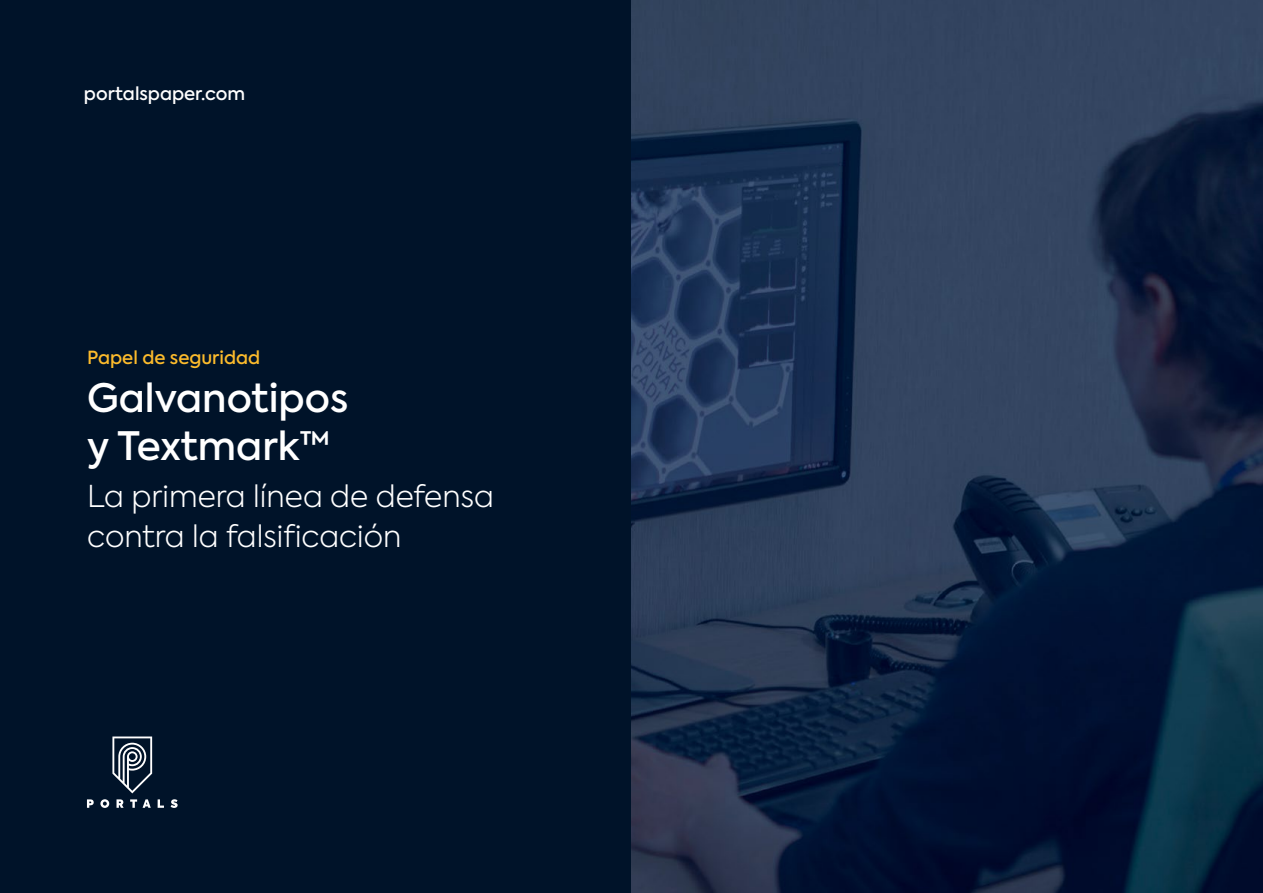
<style>
.page{position:relative;width:1263px;height:893px;background:#fff}
.page>*{position:absolute;margin:0;border:0;box-sizing:border-box;transform-origin:0 0}
.t1{font:500 39px "Axiforma";color:#fff}
.t2{font:300 30px/40.5px "Axiforma";color:#fff}
.t3{font:500 18px "Axiforma";color:#fcbb2c}
.t4{font:500 18px "Axiforma";color:#fff}
</style>
<div class="page">
<div style="left:0;top:0;width:631px;height:893px;background:#001329"></div>
<img style="left:631px;top:0;width:632px;height:893px">
<svg style="left:112px;top:736px;width:40px;height:57px"></svg>
<svg style="left:87px;top:799px;width:7px;height:9px"></svg>
<svg style="left:100px;top:799px;width:9px;height:9px"></svg>
<svg style="left:117px;top:799px;width:7px;height:9px"></svg>
<svg style="left:130px;top:799px;width:7px;height:9px"></svg>
<svg style="left:143px;top:799px;width:8px;height:9px"></svg>
<svg style="left:158px;top:799px;width:6px;height:9px"></svg>
<svg style="left:171px;top:799px;width:7px;height:9px"></svg>
<p class="t4" style="left:84px;top:82px;width:163px">portalspaper.com</p>
<p class="t3" style="left:87px;top:346px;width:175px">Papel de seguridad</p>
<p class="t1" style="left:87px;top:372px;width:263px">Galvanotipos</p>
<p class="t1" style="left:87px;top:420px;width:245px">y Textmark™</p>
<p class="t2" style="left:87px;top:475px;width:408px">La primera línea de defensa contra la falsificación</p>
</div>
